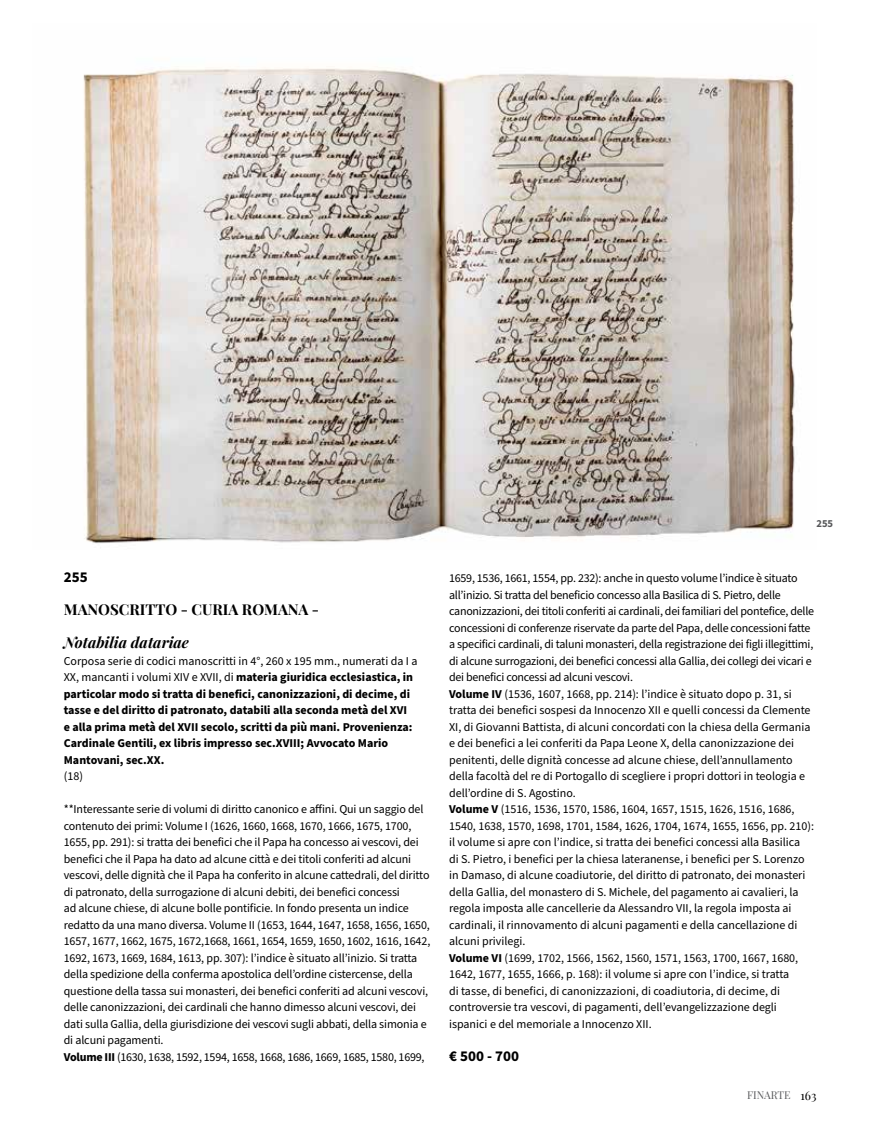
<style>
.page{position:relative;width:893px;height:1127px;background:#fff}
.page>*{position:absolute;margin:0;border:0;box-sizing:border-box;transform-origin:0 0}
.t1{font:700 15px "Playfair Display";color:#000}
.t2{font:italic 700 15px "Playfair Display";color:#000}
.t3{font:700 15px "Source Sans Pro";color:#000}
.t4{font:12px/16.5px "Source Sans Pro";letter-spacing:-.01em;color:#000}
.t5{font:700 12px/16.5px "Source Sans Pro";color:#000}
.t6{font:10.65px "Playfair Display";letter-spacing:-.005em;color:#58595b}
.t7{font:700 10.5px "Source Sans Pro";color:#58595b}
.s1{font-weight:400}
.s2{font-weight:700}
.s3{font-size:12px;color:#000}
</style>
<div class="page">
<img style="left:83px;top:68px;width:712px;height:476px">
<p class="t3" style="left:64px;top:567px;width:25px">255</p>
<p class="t1" style="left:64px;top:598px;width:257px">MANOSCRITTO - CURIA ROMANA -</p>
<p class="t2" style="left:64px;top:630px;width:127px">Notabilia datariae</p>
<p class="t5" style="left:64px;top:653px;width:355px"><span class="s1">Corposa serie di codici manoscritti in 4°, 260 x 195 mm., numerati da I a XX, mancanti i volumi XIV e XVII, di</span> materia giuridica ecclesiastica, in particolar modo si tratta di benefici, canonizzazioni, di decime, di tasse e del diritto di patronato, databili alla seconda metà del XVI<br>e alla prima metà del XVII secolo, scritti da più mani. Provenienza:<br>Cardinale Gentili, ex libris impresso sec.XVIII; Avvocato Mario Mantovani, sec.XX.</p>
<p class="t4" style="left:64px;top:768px;width:21px">(18)</p>
<p class="t4" style="left:64px;top:801px;width:368px">**Interessante serie di volumi di diritto canonico e affini. Qui un saggio del contenuto dei primi: Volume I (1626, 1660, 1668, 1670, 1666, 1675, 1700, 1655, pp. 291): si tratta dei benefici che il Papa ha concesso ai vescovi, dei benefici che il Papa ha dato ad alcune città e dei titoli conferiti ad alcuni vescovi, delle dignità che il Papa ha conferito in alcune cattedrali, del diritto di patronato, della surrogazione di alcuni debiti, dei benefici concessi<br>ad alcune chiese, di alcune bolle pontificie. In fondo presenta un indice redatto da una mano diversa. Volume II (1653, 1644, 1647, 1658, 1656, 1650, 1657, 1677, 1662, 1675, 1672,1668, 1661, 1654, 1659, 1650, 1602, 1616, 1642, 1692, 1673, 1669, 1684, 1613, pp. 307): l’indice è situato all’inizio. Si tratta della spedizione della conferma apostolica dell’ordine cistercense, della questione della tassa sui monasteri, dei benefici conferiti ad alcuni vescovi, delle canonizzazioni, dei cardinali che hanno dimesso alcuni vescovi, dei dati sulla Gallia, della giurisdizione dei vescovi sugli abbati, della simonia e di alcuni pagamenti.<br><span class="s2">Volume III</span> (1630, 1638, 1592, 1594, 1658, 1668, 1686, 1669, 1685, 1580, 1699,</p>
<p class="t7" style="left:816px;top:517px;width:18px">255</p>
<p class="t4" style="left:449px;top:570px;width:367px">1659, 1536, 1661, 1554, pp. 232): anche in questo volume l’indice è situato all’inizio. Si tratta del beneficio concesso alla Basilica di S. Pietro, delle canonizzazioni, dei titoli conferiti ai cardinali, dei familiari del pontefice, delle concessioni di conferenze riservate da parte del Papa, delle concessioni fatte a specifici cardinali, di taluni monasteri, della registrazione dei figli illegittimi, di alcune surrogazioni, dei benefici concessi alla Gallia, dei collegi dei vicari e dei benefici concessi ad alcuni vescovi.<br><span class="s2">Volume IV</span> (1536, 1607, 1668, pp. 214): l’indice è situato dopo p. 31, si tratta dei benefici sospesi da Innocenzo XII e quelli concessi da Clemente XI, di Giovanni Battista, di alcuni concordati con la chiesa della Germania e dei benefici a lei conferiti da Papa Leone X, della canonizzazione dei penitenti, delle dignità concesse ad alcune chiese, dell’annullamento della facoltà del re di Portogallo di scegliere i propri dottori in teologia e dell’ordine di S. Agostino.<br><span class="s2">Volume V</span> (1516, 1536, 1570, 1586, 1604, 1657, 1515, 1626, 1516, 1686, 1540, 1638, 1570, 1698, 1701, 1584, 1626, 1704, 1674, 1655, 1656, pp. 210): il volume si apre con l’indice, si tratta dei benefici concessi alla Basilica<br>di S. Pietro, i benefici per la chiesa lateranense, i benefici per S. Lorenzo in Damaso, di alcune coadiutorie, del diritto di patronato, dei monasteri della Gallia, del monastero di S. Michele, del pagamento ai cavalieri, la regola imposta alle cancellerie da Alessandro VII, la regola imposta ai cardinali, il rinnovamento di alcuni pagamenti e della cancellazione di alcuni privilegi.<br><span class="s2">Volume VI</span> (1699, 1702, 1566, 1562, 1560, 1571, 1563, 1700, 1667, 1680, 1642, 1677, 1655, 1666, p. 168): il volume si apre con l’indice, si tratta<br>di tasse, di benefici, di canonizzazioni, di coadiutoria, di decime, di controversie tra vescovi, di pagamenti, dell’evangelizzazione degli ispanici e del memoriale a Innocenzo XII.</p>
<p class="t3" style="left:449px;top:1045px;width:71px">€ 500 - 700</p>
<p class="t6" style="left:747px;top:1087px;width:71px">FINARTE <span class="s3">163</span></p>
</div>
